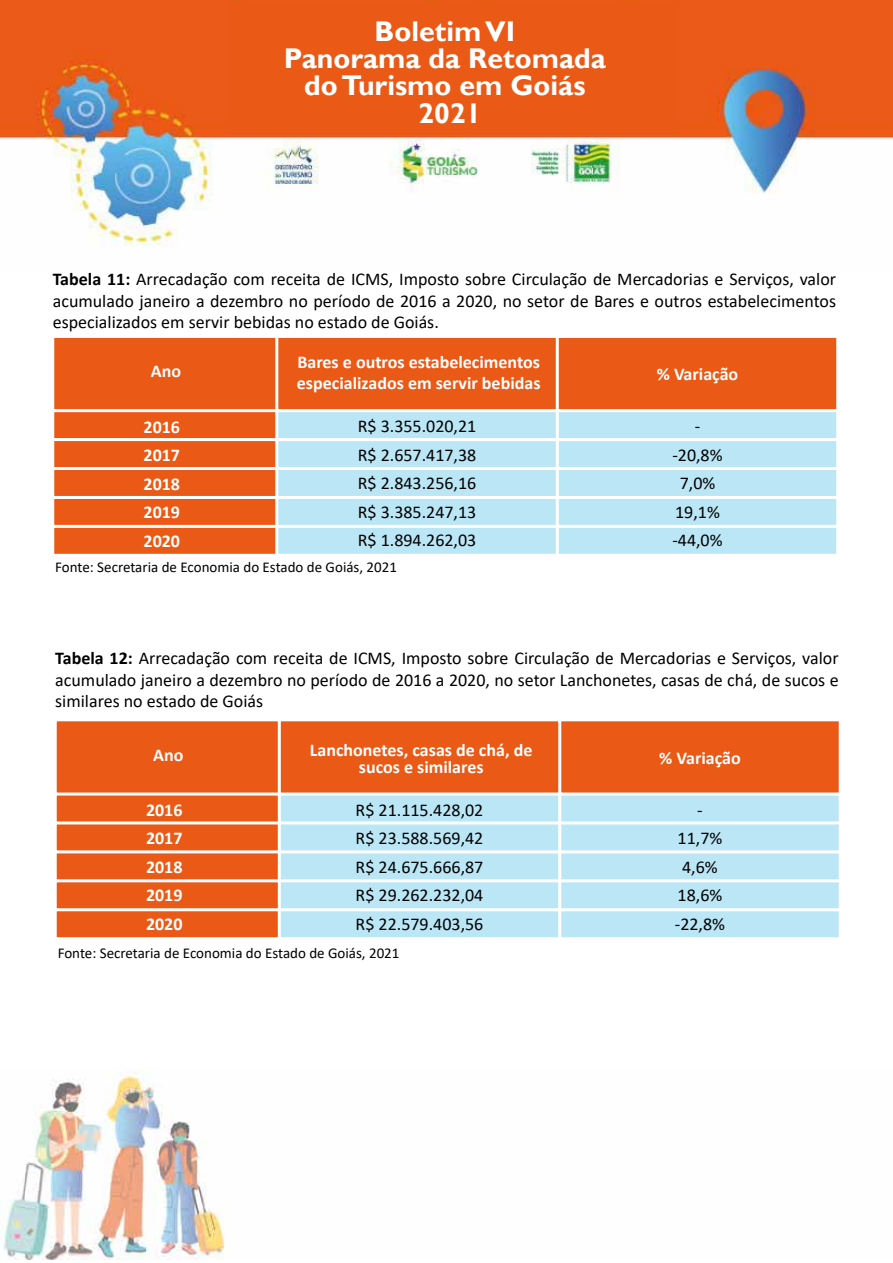
<style>
.page{position:relative;width:893px;height:1263px;background:#fff}
.page>*{position:absolute;margin:0;border:0;box-sizing:border-box;transform-origin:0 0}
.t1{font:700 28.5px/27.3px "Gill Sans";color:#fff;text-align:center}
.t2{font:18px/21.6px "Calibri";color:#000;text-align:justify}
.t3{font:18px/28.5px "Calibri";color:#020203;text-align:justify}
.t4{font:700 18px/28.5px "Calibri";color:#fff;text-align:justify}
.t5{font:15px "Calibri";color:#000}
.s1{font-weight:700}
</style>
<div class="page">
<img style="left:0;top:0;width:893px;height:247px">
<div style="left:230px;top:2px;width:447px;height:133px;background:#ea5916"></div>
<img style="left:0;top:1070px;width:225px;height:189px">
<div style="left:53px;top:336px;width:224px;height:75px;background:#ea5916;border:2px solid #fff"></div>
<div style="left:55px;top:720px;width:224px;height:74px;background:#ea5916;border:2px solid #fff"></div>
<div style="left:277px;top:336px;width:280px;height:75px;background:#ea5916;border:2px solid #fff"></div>
<div style="left:279px;top:720px;width:281px;height:74px;background:#ea5916;border:2px solid #fff"></div>
<div style="left:557px;top:336px;width:281px;height:75px;background:#ea5916;border:2px solid #fff"></div>
<div style="left:560px;top:720px;width:280px;height:74px;background:#ea5916;border:2px solid #fff"></div>
<div style="left:53px;top:411px;width:224px;height:29px;background:#ea5916;border:2px solid #fff"></div>
<div style="left:55px;top:794px;width:224px;height:29px;background:#ea5916;border:2px solid #fff"></div>
<div style="left:277px;top:411px;width:280px;height:29px;background:#bbe6f5;border:2px solid #fff"></div>
<div style="left:279px;top:794px;width:281px;height:29px;background:#bbe6f5;border:2px solid #fff"></div>
<div style="left:557px;top:411px;width:281px;height:29px;background:#bbe6f5;border:2px solid #fff"></div>
<div style="left:560px;top:794px;width:280px;height:29px;background:#bbe6f5;border:2px solid #fff"></div>
<div style="left:53px;top:440px;width:224px;height:28px;background:#ea5916;border:2px solid #fff"></div>
<div style="left:55px;top:823px;width:224px;height:29px;background:#ea5916;border:2px solid #fff"></div>
<div style="left:277px;top:440px;width:280px;height:28px;background:#bbe6f5;border:2px solid #fff"></div>
<div style="left:279px;top:823px;width:281px;height:29px;background:#bbe6f5;border:2px solid #fff"></div>
<div style="left:557px;top:440px;width:281px;height:28px;background:#bbe6f5;border:2px solid #fff"></div>
<div style="left:560px;top:823px;width:280px;height:29px;background:#bbe6f5;border:2px solid #fff"></div>
<div style="left:53px;top:468px;width:224px;height:29px;background:#ea5916;border:2px solid #fff"></div>
<div style="left:55px;top:852px;width:224px;height:29px;background:#ea5916;border:2px solid #fff"></div>
<div style="left:277px;top:468px;width:280px;height:29px;background:#bbe6f5;border:2px solid #fff"></div>
<div style="left:279px;top:852px;width:281px;height:29px;background:#bbe6f5;border:2px solid #fff"></div>
<div style="left:557px;top:468px;width:281px;height:29px;background:#bbe6f5;border:2px solid #fff"></div>
<div style="left:560px;top:852px;width:280px;height:29px;background:#bbe6f5;border:2px solid #fff"></div>
<div style="left:53px;top:497px;width:224px;height:29px;background:#ea5916;border:2px solid #fff"></div>
<div style="left:55px;top:881px;width:224px;height:29px;background:#ea5916;border:2px solid #fff"></div>
<div style="left:277px;top:497px;width:280px;height:29px;background:#bbe6f5;border:2px solid #fff"></div>
<div style="left:279px;top:881px;width:281px;height:29px;background:#bbe6f5;border:2px solid #fff"></div>
<div style="left:557px;top:497px;width:281px;height:29px;background:#bbe6f5;border:2px solid #fff"></div>
<div style="left:560px;top:881px;width:280px;height:29px;background:#bbe6f5;border:2px solid #fff"></div>
<div style="left:53px;top:526px;width:224px;height:29px;background:#ea5916;border:2px solid #fff"></div>
<div style="left:55px;top:910px;width:224px;height:29px;background:#ea5916;border:2px solid #fff"></div>
<div style="left:277px;top:526px;width:280px;height:29px;background:#bbe6f5;border:2px solid #fff"></div>
<div style="left:279px;top:910px;width:281px;height:29px;background:#bbe6f5;border:2px solid #fff"></div>
<div style="left:557px;top:526px;width:281px;height:29px;background:#bbe6f5;border:2px solid #fff"></div>
<div style="left:560px;top:910px;width:280px;height:29px;background:#bbe6f5;border:2px solid #fff"></div>
<h1 class="t1" style="left:284px;top:19px;width:324px">Boletim VI<br>Panorama da Retomada do Turismo em Goiás<br>2021</h1>
<p class="t2" style="left:53px;top:268px;width:785px"><span class="s1">Tabela 11:</span> Arrecadação com receita de ICMS, Imposto sobre Circulação de Mercadorias e Serviços, valor acumulado janeiro a dezembro no período de 2016 a 2020, no setor de Bares e outros estabelecimentos especializados em servir bebidas no estado de Goiás.</p>
<p class="t4" style="left:151px;top:357px;width:32px">Ano</p>
<p class="t4" style="left:144px;top:412px;width:38px">2016<br>2017<br>2018<br>2019<br>2020</p>
<p class="t4" style="left:297px;top:352px;width:245px;line-height:21px">Bares e outros estabelecimentos especializados em servir bebidas</p>
<p class="t3" style="left:358px;top:412px;width:120px">R$ 3.355.020,21<br>R$ 2.657.417,38<br>R$ 2.843.256,16<br>R$ 3.385.247,13<br>R$ 1.894.262,03</p>
<p class="t5" style="left:55px;top:556px;width:343px">Fonte: Secretaria de Economia do Estado de Goiás, 2021</p>
<p class="t4" style="left:657px;top:360px;width:83px">% Variação</p>
<p class="t3" style="left:672px;top:412px;width:52px;text-align:center">- -20,8%<br>7,0%<br>19,1% -44,0%</p>
<p class="t2" style="left:54px;top:645px;width:786px;text-align:right">Para consolidar a vocação do estado para o turismo praticado na natureza, apurou-se também que o seg&shy;mento turístico, que faz parte da escolha mais frequente nas viagens a lazer dos respondentes, foi o pratica-</p>
<p class="t2" style="left:55px;top:647px;width:785px"><span class="s1">Tabela 12:</span> Arrecadação com receita de ICMS, Imposto sobre Circulação de Mercadorias e Serviços, valor acumulado janeiro a dezembro no período de 2016 a 2020, no setor Lanchonetes, casas de chá, de sucos e similares no estado de Goiás</p>
<p class="t4" style="left:153px;top:740px;width:32px">Ano</p>
<p class="t4" style="left:146px;top:795px;width:38px">2016<br>2017<br>2018<br>2019<br>2020</p>
<p class="t4" style="left:310px;top:742px;width:224px;line-height:16.5px;text-align:center">Lanchonetes, casas de chá, de sucos e similares</p>
<p class="t3" style="left:356px;top:795px;width:129px">R$ 21.115.428,02<br>R$ 23.588.569,42<br>R$ 24.675.666,87<br>R$ 29.262.232,04<br>R$ 22.579.403,56</p>
<p class="t5" style="left:58px;top:943px;width:343px">Fonte: Secretaria de Economia do Estado de Goiás, 2021</p>
<p class="t4" style="left:659px;top:743px;width:83px">% Variação</p>
<p class="t3" style="left:675px;top:795px;width:52px;text-align:center">-<br>11,7%<br>4,6%<br>18,6% -22,8%</p>
</div>
